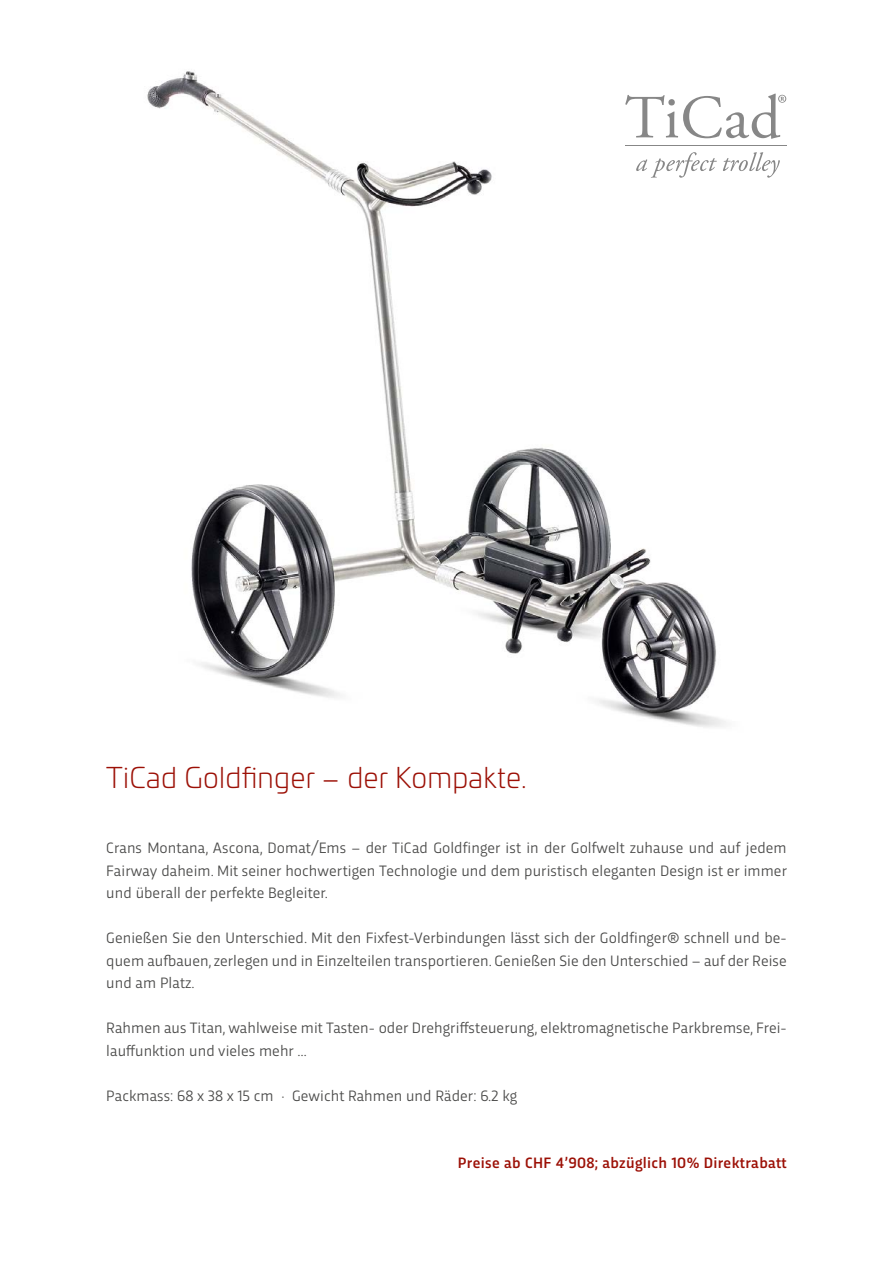
<style>
.page{position:relative;width:893px;height:1263px;background:#fff}
.page>*{position:absolute;margin:0;border:0;box-sizing:border-box;transform-origin:0 0}
.t1{font:300 28.5px "Univia Pro";letter-spacing:.01em;color:#9c1006}
.t2{font:15.75px/22.5px "Trasandina";letter-spacing:.005em;color:#4a4a49;text-align:justify}
.t3{font:500 15.75px "Trasandina";letter-spacing:.02em;color:#9c1006}
</style>
<div class="page">
<img style="left:147px;top:71px;width:579px;height:656px">
<svg style="left:636px;top:152px;width:81px;height:26px"></svg>
<svg style="left:723px;top:152px;width:57px;height:26px"></svg>
<svg style="left:625px;top:94px;width:161px;height:45px"></svg>
<hr style="left:625px;top:145px;width:161px;height:1px;background:#878787">
<h1 class="t1" style="left:106px;top:757px;width:422px">TiCad Goldfinger – der Kompakte.</h1>
<p class="t2" style="left:106px;top:835px;width:682px">Crans Montana, Ascona, Domat/Ems – der TiCad Goldfinger ist in der Golfwelt zuhause und auf jedem Fairway daheim. Mit seiner hochwertigen Technologie und dem puristisch eleganten Design ist er immer und überall der perfekte Begleiter.</p>
<p class="t2" style="left:106px;top:925px;width:682px">Genießen Sie den Unterschied. Mit den Fixfest-Verbindungen lässt sich der Goldfinger® schnell und be&shy;quem aufbauen, zerlegen und in Einzelteilen transportieren. Genießen Sie den Unterschied – auf der Reise und am Platz.</p>
<p class="t2" style="left:106px;top:1015px;width:682px">Rahmen aus Titan, wahlweise mit Tasten- oder Drehgriffsteuerung, elektromagnetische Parkbremse, Frei&shy;lauffunktion und vieles mehr …</p>
<p class="t2" style="left:106px;top:1083px;width:412px">Packmass: 68 x 38 x 15 cm · Gewicht Rahmen und Räder: 6.2 kg</p>
<p class="t3" style="left:458px;top:1151px;width:331px">Preise ab CHF 4’908; abzüglich 10% Direktrabatt</p>
</div>
